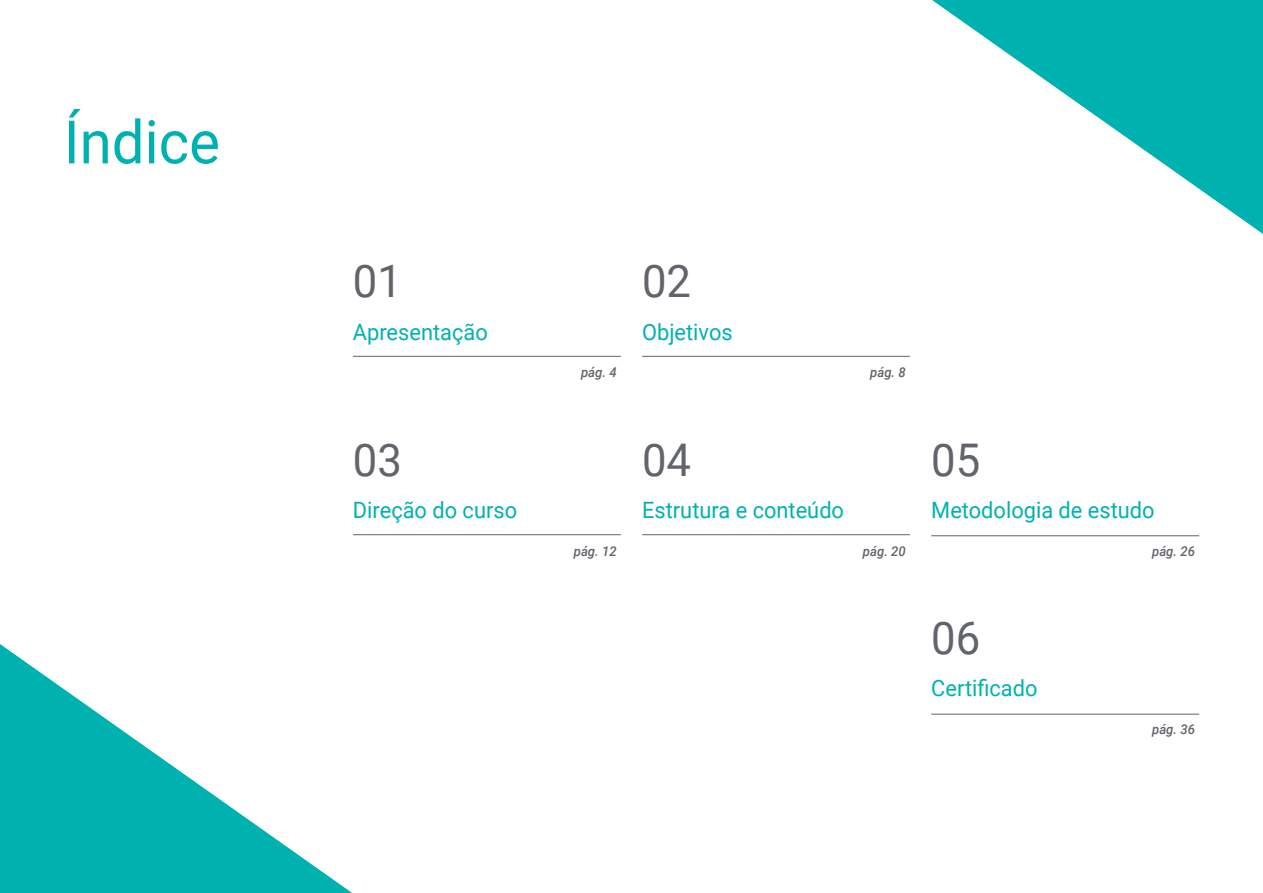
<style>
.page{position:relative;width:1263px;height:893px;background:#fff}
.page>*{position:absolute;margin:0;border:0;box-sizing:border-box;transform-origin:0 0}
.t1{font:60px "Roboto";color:#00b2af}
.t2{font:45px "Roboto";color:#61646a}
.t3{font:22.5px "Roboto";color:#00b2af}
.t4{font:italic 500 13.5px "Roboto";color:#61646a}
</style>
<div class="page">
<svg style="left:0;top:644px;width:352px;height:249px"></svg>
<svg style="left:932px;top:0;width:331px;height:234px"></svg>
<hr style="left:353px;top:356px;width:268px;height:1px;background:#61646a">
<hr style="left:931px;top:535px;width:268px;height:1px;background:#61646a">
<hr style="left:642px;top:356px;width:268px;height:1px;background:#61646a">
<hr style="left:931px;top:714px;width:268px;height:1px;background:#61646a">
<hr style="left:353px;top:534px;width:268px;height:1px;background:#61646a">
<hr style="left:642px;top:534px;width:268px;height:1px;background:#61646a">
<h1 class="t1" style="left:64px;top:100px;width:158px">Índice</h1>
<h2 class="t2" style="left:353px;top:250px;width:51px">01</h2>
<h2 class="t2" style="left:642px;top:250px;width:51px">02</h2>
<p class="t3" style="left:353px;top:316px;width:136px">Apresentação</p>
<p class="t4" style="left:581px;top:363px;width:37px">pág. 4</p>
<p class="t3" style="left:642px;top:316px;width:92px">Objetivos</p>
<h2 class="t2" style="left:353px;top:428px;width:51px">03</h2>
<h2 class="t2" style="left:642px;top:428px;width:51px">04</h2>
<p class="t3" style="left:353px;top:494px;width:166px">Direção do curso</p>
<p class="t3" style="left:642px;top:494px;width:203px">Estrutura e conteúdo</p>
<p class="t4" style="left:870px;top:363px;width:37px">pág. 8</p>
<p class="t4" style="left:574px;top:542px;width:44px">pág. 12</p>
<p class="t4" style="left:863px;top:542px;width:44px">pág. 20</p>
<h2 class="t2" style="left:931px;top:428px;width:51px">05</h2>
<p class="t3" style="left:931px;top:494px;width:225px">Metodologia de estudo</p>
<h2 class="t2" style="left:931px;top:607px;width:51px">06</h2>
<p class="t3" style="left:931px;top:673px;width:108px">Certificado</p>
<p class="t4" style="left:1152px;top:542px;width:44px">pág. 26</p>
<p class="t4" style="left:1152px;top:720px;width:44px">pág. 36</p>
</div>
